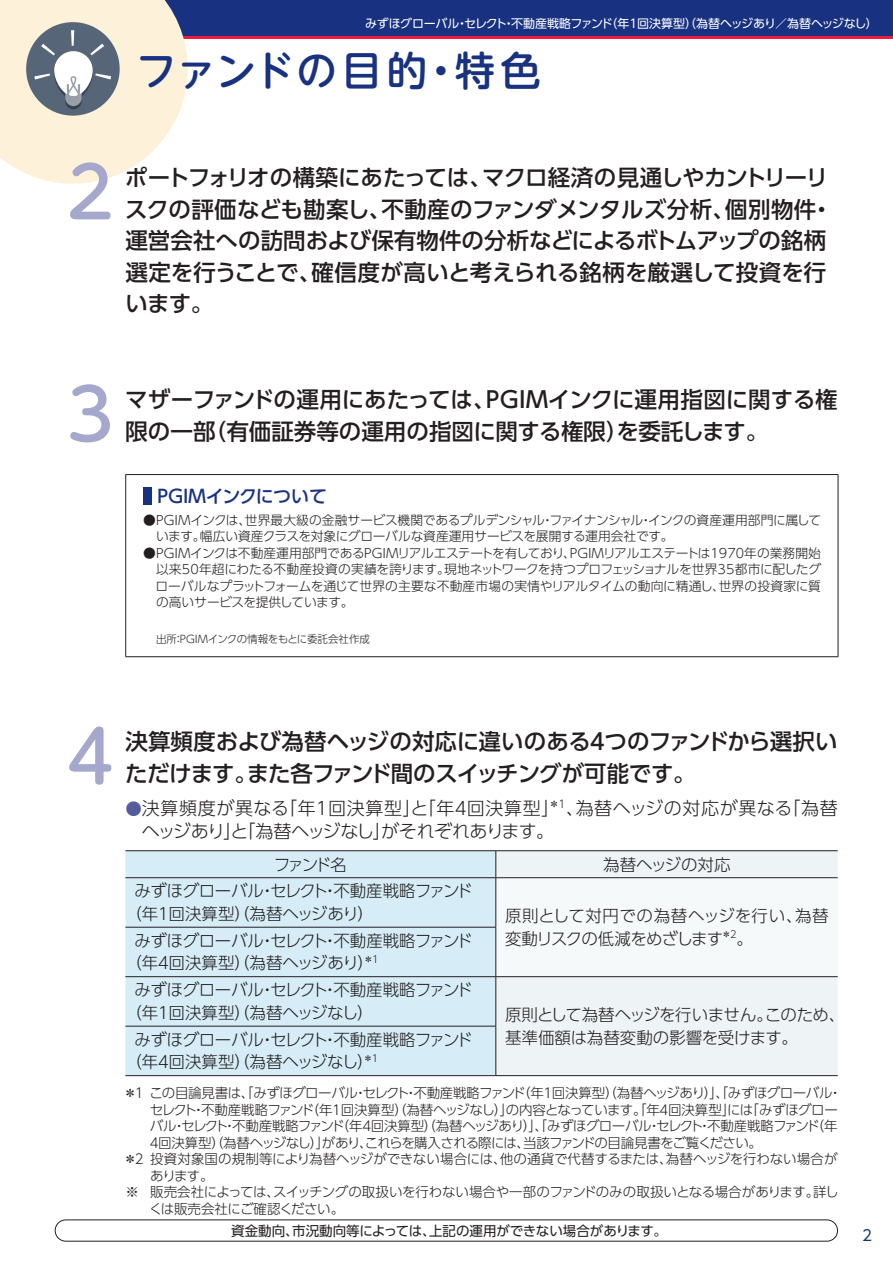
<style>
.page{position:relative;width:893px;height:1263px;background:#fff}
.page>*{position:absolute;margin:0;border:0;box-sizing:border-box;transform-origin:0 0}
.t1{font:70.5px "UD Shin M Go Pro Medium 90 msp RKSJ H";color:#a5a7cd}
.t2{font:40.5px "UD Shin M Go Pro Medium 90 msp RKSJ H";letter-spacing:.045em;color:#183181}
.t3{font:22.5px/31.5px "UD Shin Go Pro Medium 90 msp RKSJ H";letter-spacing:-.01em;color:#231f20}
.t4{font:18px/22.5px "UD Shin Go Pro Light 90 msp RKSJ H";color:#231f20}
.t5{font:18px "UD Shin Go Pro Medium 90 msp RKSJ H";letter-spacing:-.065em;color:#183181}
.t6{font:16.5px/22.5px "UD Shin Go Pro Light 90 msp RKSJ H";letter-spacing:-.02em;color:#231f20}
.t7{font:16.5px "UD Shin Go Pro Light 90 msp RKSJ H";color:#231f20}
.t8{font:16.5px "UD Shin Go Pro Light 90 msp RKSJ H";letter-spacing:.025em;color:#231f20}
.t9{font:16.5px "UD Shin Go Pro Light 90 msp RKSJ H";letter-spacing:-.05em;color:#231f20}
.t10{font:15px "UD Shin Go Pro Regular 90 msp RKSJ H";color:#183181}
.t11{font:13.5px/16.5px "UD Shin Go Pro Light 90 msp RKSJ H";letter-spacing:-.03em;color:#231f20}
.t12{font:13.5px "UD Shin Go Pro Light 90 msp RKSJ H";color:#231f20}
.t13{font:13.5px "UD Shin Go Pro Light 90 msp RKSJ H";letter-spacing:-.055em;color:#231f20}
.t14{font:13.5px "UD Shin Go Pro Regular 90 msp RKSJ H";color:#231f20}
.t15{font:13.5px "UD Shin Go Pro Light 90 msp RKSJ H";letter-spacing:-.12em;color:#231f20}
.t16{font:12.75px/16.5px "UD Shin Go Pro Light 90 msp RKSJ H";letter-spacing:-.015em;color:#231f20}
.t17{font:12px "UD Shin Go Pro Regular 90 msp RKSJ H";letter-spacing:-.02em;color:#fff}
.t18{font:10.5px "UD Shin Go Pro Light 90 msp RKSJ H";color:#231f20}
.s1{font-size:16.5px;color:#545c9c}
</style>
<div class="page">
<div style="left:0;top:0;width:893px;height:38px;background:#183181"></div>
<hr style="left:0;top:36px;width:893px;height:2px;background:#ed1a3a">
<svg style="left:0;top:0;width:188px;height:184px"></svg>
<div style="left:55px;top:1220px;width:783px;height:21px;border:1px solid #231f20;border-radius:11px"></div>
<hr style="left:125px;top:474px;width:713px;height:1px;background:#231f20">
<hr style="left:125px;top:475px;width:1px;height:181px;background:#231f20">
<hr style="left:838px;top:475px;width:1px;height:181px;background:#231f20">
<hr style="left:125px;top:656px;width:713px;height:1px;background:#231f20">
<div style="left:143px;top:487px;width:9px;height:18px;background:#183181"></div>
<div style="left:125px;top:851px;width:370px;height:224px;background:#d6edf7"></div>
<div style="left:496px;top:851px;width:342px;height:224px;background:#eef3f6"></div>
<div style="left:496px;top:878px;width:342px;height:99px;background:#f6f9fa"></div>
<hr style="left:125px;top:850px;width:713px;height:1px;background:#231f20">
<hr style="left:496px;top:1075px;width:342px;height:1px;background:#231f20">
<hr style="left:125px;top:1075px;width:371px;height:1px;background:#231f20">
<svg style="left:495px;top:851px;width:1px;height:26px"></svg>
<hr style="left:125px;top:877px;width:713px;height:1px;background:#231f20">
<hr style="left:495px;top:878px;width:1px;height:49px;background:#231f20">
<hr style="left:125px;top:927px;width:371px;height:1px;background:#231f20">
<hr style="left:125px;top:976px;width:713px;height:1px;background:#231f20">
<hr style="left:495px;top:977px;width:1px;height:49px;background:#231f20">
<hr style="left:125px;top:1026px;width:371px;height:1px;background:#231f20">
<hr style="left:495px;top:1026px;width:1px;height:49px;background:#231f20">
<hr style="left:495px;top:927px;width:1px;height:49px;background:#231f20">
<p class="t17" style="left:365px;top:19px;width:514px">みずほグローバル・セレクト・不動産戦略ファンド（年１回決算型）（為替ヘッジあり／為替ヘッジなし）</p>
<h2 class="t2" style="left:136px;top:56px;width:406px">ファンドの目的・特色</h2>
<h1 class="t1" style="left:55px;top:166px;width:72px">２</h1>
<h3 class="t3" style="left:125px;top:165px;width:709px">ポートフォリオの構築にあたっては、マクロ経済の見通しやカントリーリスクの評価なども勘案し、不動産のファンダメンタルズ分析、個別物件・運営会社への訪問および保有物件の分析などによるボトムアップの銘柄選定を行うことで、確信度が高いと考えられる銘柄を厳選して投資を行います。</h3>
<h1 class="t1" style="left:55px;top:388px;width:72px">３</h1>
<h3 class="t3" style="left:125px;top:387px;width:714px">マザーファンドの運用にあたっては、ＰＧＩＭインクに運用指図に関する権限の一部（有価証券等の運用の指図に関する権限）を委託します。</h3>
<h3 class="t5" style="left:154px;top:490px;width:175px">ＰＧＩＭインクについて</h3>
<p class="t16" style="left:156px;top:513px;width:667px;text-indent:-13px">●PGIMインクは、世界最大級の金融サービス機関であるプルデンシャル・ファイナンシャル・インクの資産運用部門に属しています。幅広い資産クラスを対象にグローバルな資産運用サービスを展開する運用会社です。</p>
<p class="t16" style="left:156px;top:546px;width:667px;text-align:justify;text-indent:-12px">●PGIMインクは不動産運用部門であるPGIMリアルエステートを有しており、PGIMリアルエステートは1970年の業務開始以来50年超にわたる不動産投資の実績を誇ります。現地ネットワークを持つプロフェッショナルを世界35都市に配したグローバルなプラットフォームを通じて世界の主要な不動産市場の実情やリアルタイムの動向に精通し、世界の投資家に質の高いサービスを提供しています。</p>
<p class="t18" style="left:156px;top:635px;width:216px">出所：PGIMインクの情報をもとに委託会社作成</p>
<h1 class="t1" style="left:55px;top:730px;width:72px">４</h1>
<h3 class="t3" style="left:125px;top:729px;width:714px">決算頻度および為替ヘッジの対応に違いのある４つのファンドから選択いただけます。また各ファンド間のスイッチングが可能です。</h3>
<h3 class="t4" style="left:142px;top:800px;width:697px;text-indent:-17px"><span class="s1">●</span>決算頻度が異なる「年１回決算型」と「年４回決算型」<sup>＊1</sup>、為替ヘッジの対応が異なる「為替ヘッジあり」と「為替ヘッジなし」がそれぞれあります。</h3>
<p class="t6" style="left:274px;top:855px;width:74px">ファンド名</p>
<p class="t7" style="left:603px;top:858px;width:129px">為替ヘッジの対応</p>
<p class="t6" style="left:125px;top:882px;width:349px;text-indent:9px">みずほグローバル・セレクト・不動産戦略ファンド（年１回決算型）（為替ヘッジあり）</p>
<p class="t8" style="left:505px;top:910px;width:325px">原則として対円での為替ヘッジを行い、為替</p>
<p class="t6" style="left:134px;top:932px;width:340px">みずほグローバル・セレクト・不動産戦略ファンド</p>
<p class="t9" style="left:505px;top:932px;width:250px">変動リスクの低減をめざします<sup>＊2</sup>。</p>
<p class="t6" style="left:134px;top:952px;width:340px;line-height:27px;text-indent:-9px">（年４回決算型）（為替ヘッジあり）<sup>＊1<br></sup>みずほグローバル・セレクト・不動産戦略ファンド</p>
<p class="t6" style="left:125px;top:1004px;width:250px">（年１回決算型）（為替ヘッジなし）</p>
<p class="t6" style="left:505px;top:1006px;width:342px">原則として為替ヘッジを行いません。このため、</p>
<p class="t6" style="left:134px;top:1031px;width:340px">みずほグローバル・セレクト・不動産戦略ファンド</p>
<p class="t7" style="left:505px;top:1031px;width:294px">基準価額は為替変動の影響を受けます。</p>
<p class="t6" style="left:125px;top:1053px;width:254px">（年４回決算型）（為替ヘッジなし）<sup>＊1</sup></p>
<p class="t11" style="left:124px;top:1087px;width:710px">＊１この目論見書は、「みずほグローバル・セレクト・不動産戦略ファンド（年１回決算型）（為替ヘッジあり）」「みずほグローバル</p>
<p class="t11" style="left:715px;top:1087px;width:15px">、</p>
<p class="t11" style="left:150px;top:1087px;width:693px;text-indent:678px">・セレクト・不動産戦略ファンド（年１回決算型）（為替ヘッジなし）」の内容となっています。「年４回決算型」には「みずほグローバル・セレクト・不動産戦略ファンド（年４回決算型）（為替ヘッジあり）」「みずほグローバル</p>
<p class="t11" style="left:534px;top:1120px;width:15px">、</p>
<p class="t15" style="left:647px;top:1121px;width:192px">・セレクト・不動産戦略ファンド（年</p>
<p class="t13" style="left:148px;top:1138px;width:616px">４回決算型）（為替ヘッジなし）」があり、これらを購入される際には、当該ファンドの目論見書をご覧ください。</p>
<p class="t12" style="left:124px;top:1154px;width:715px">＊２投資対象国の規制等により為替ヘッジができない場合には、他の通貨で代替するまたは、為替ヘッジを行わない場合が</p>
<p class="t11" style="left:150px;top:1169px;width:65px">あります。</p>
<p class="t11" style="left:125px;top:1186px;width:715px">※ 販売会社によっては、スイッチングの取扱いを行わない場合や一部のファンドのみの取扱いとなる場合があります。詳し</p>
<p class="t11" style="left:149px;top:1202px;width:197px">くは販売会社にご確認ください。</p>
<p class="t14" style="left:231px;top:1226px;width:437px">資金動向、市況動向等によっては、上記の運用ができない場合があります。</p>
<p class="t10" style="left:862px;top:1230px;width:11px">2</p>
</div>
